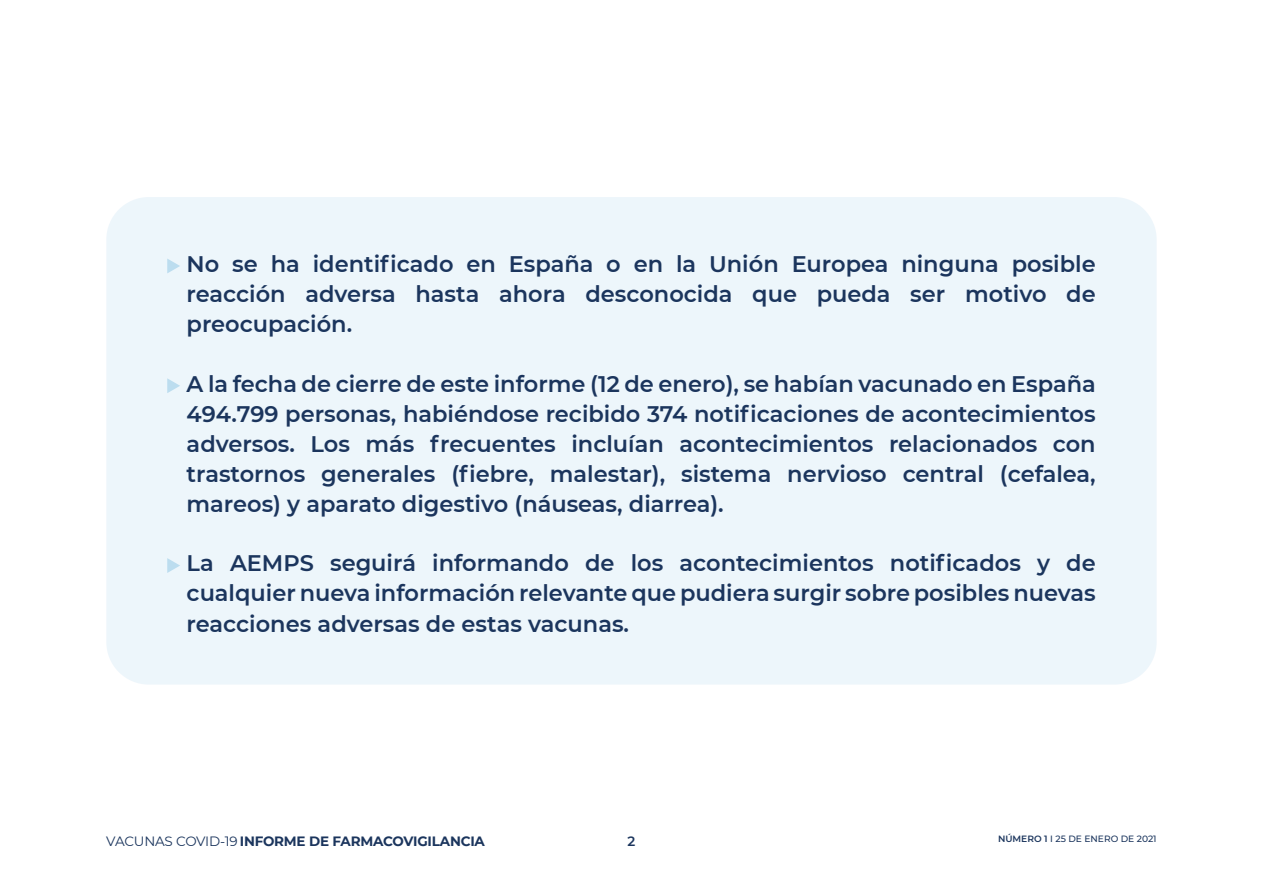
<style>
.page{position:relative;width:1263px;height:893px;background:#fff}
.page>*{position:absolute;margin:0;border:0;box-sizing:border-box;transform-origin:0 0}
.t1{font:600 22.5px/30px "Montserrat";color:#1b355d;text-align:justify}
.t2{font:700 13.5px "Montserrat";letter-spacing:-.015em;color:#1b355d}
.t3{font:600 13.5px "Montserrat";color:#1b355d}
.t4{font:500 9.15px "Montserrat";color:#1b355d}
.s1{font-weight:400}
.s2{font-weight:600}
</style>
<div class="page">
<div style="left:106px;top:197px;width:1051px;height:488px;background:#edf6fb;border-radius:43px"></div>
<svg style="left:167px;top:259px;width:13px;height:14px"></svg>
<svg style="left:167px;top:378px;width:13px;height:15px"></svg>
<svg style="left:167px;top:558px;width:13px;height:15px"></svg>
<p class="t1" style="left:187px;top:248px;width:911px">No se ha identificado en España o en la Unión Europea ninguna posible reacción adversa hasta ahora desconocida que pueda ser motivo de preocupación.</p>
<p class="t1" style="left:187px;top:368px;width:911px">A la fecha de cierre de este informe (12 de enero), se habían vacunado en España 494.799 personas, habiéndose recibido 374 notificaciones de acontecimientos adversos. Los más frecuentes incluían acontecimientos relacionados con trastornos generales (fiebre, malestar), sistema nervioso central (cefalea, mareos) y aparato digestivo (náuseas, diarrea).</p>
<p class="t1" style="left:187px;top:547px;width:911px">La AEMPS seguirá informando de los acontecimientos notificados y de cualquier nueva información relevante que pudiera surgir sobre posibles nuevas reacciones adversas de estas vacunas.</p>
<p class="t2" style="left:106px;top:831px;width:380px"><span class="s1">VACUNAS COVID-19</span> INFORME DE FARMACOVIGILANCIA</p>
<p class="t3" style="left:627px;top:831px;width:9px">2</p>
<p class="t4" style="left:998px;top:832px;width:160px"><span class="s2">NÚMERO 1</span> I 25 DE ENERO DE 2021</p>
</div>
